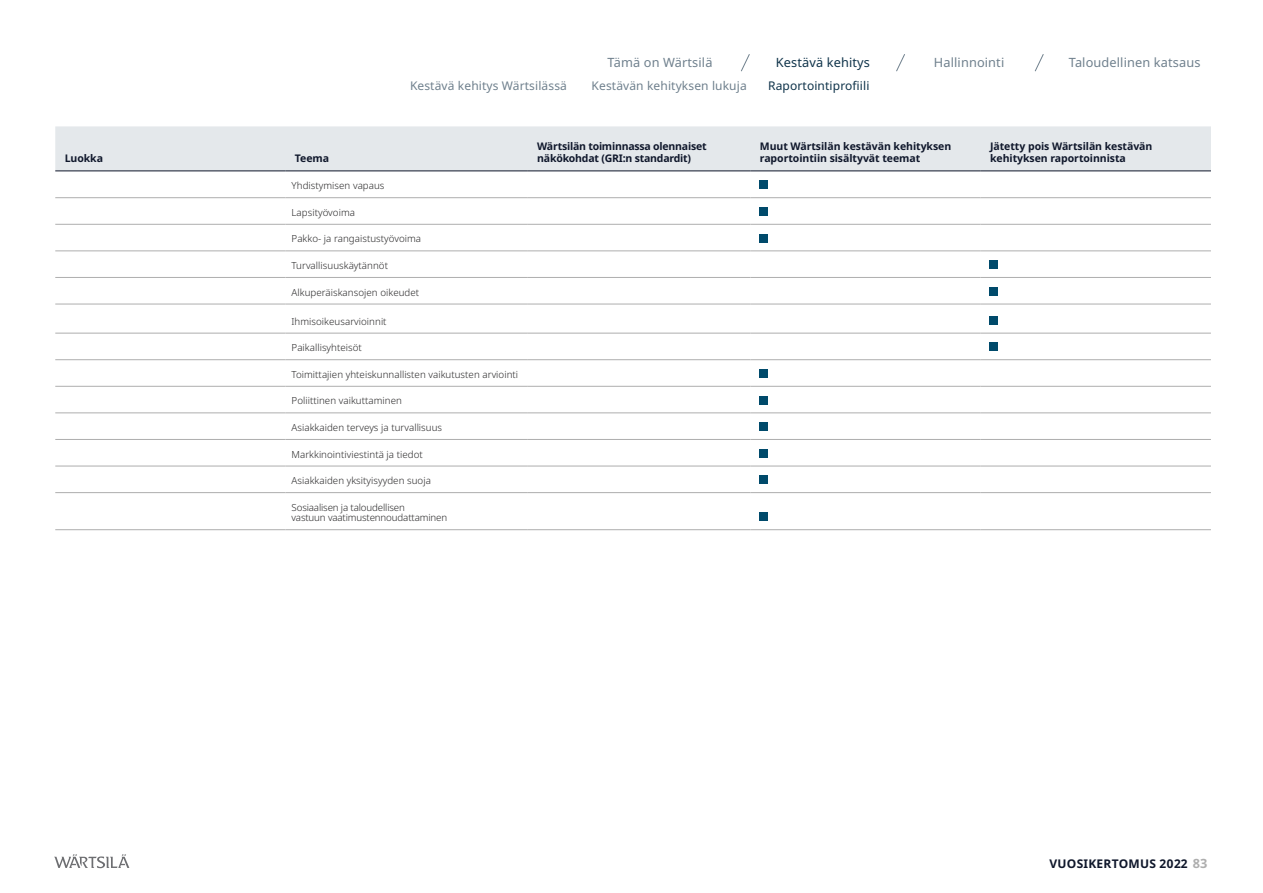
<style>
.page{position:relative;width:1263px;height:893px;background:#fff}
.page>*{position:absolute;margin:0;border:0;box-sizing:border-box;transform-origin:0 0}
.t1{font:12.75px "Noto Sans";letter-spacing:.01em;color:#6f808d}
.t2{font:12.75px "Noto Sans";letter-spacing:.01em;color:#0f334a}
.t3{font:12px "Noto Sans";letter-spacing:.01em;color:#6f808d}
.t4{font:700 12px "Noto Sans";letter-spacing:.02em;color:#0f172b}
.t5{font:12px "Noto Sans";letter-spacing:.01em;color:#0f334a}
.t6{font:700 10.5px/12px "Noto Sans";letter-spacing:-.005em;color:#0f172b}
.t7{font:300 9.75px "Noto Sans";letter-spacing:.005em;color:#292829}
.t8{font:300 9.75px/10.5px "Noto Sans";letter-spacing:-.015em;color:#292829}
.s1{font-size:12.75px;color:#aeaeae}
</style>
<div class="page">
<svg style="left:54px;top:854px;width:75px;height:14px"></svg>
<div style="left:55px;top:126px;width:1156px;height:45px;background:#e4e8eb"></div>
<hr style="left:55px;top:171px;width:231px;height:1px;background:#0f172b">
<hr style="left:286px;top:171px;width:242px;height:1px;background:#0f172b">
<hr style="left:528px;top:171px;width:222px;height:1px;background:#0f172b">
<hr style="left:750px;top:171px;width:231px;height:1px;background:#0f172b">
<hr style="left:981px;top:171px;width:230px;height:1px;background:#0f172b">
<hr style="left:55px;top:197px;width:231px;height:1px;background:#aeaeae">
<hr style="left:286px;top:197px;width:242px;height:1px;background:#aeaeae">
<hr style="left:528px;top:197px;width:222px;height:1px;background:#aeaeae">
<hr style="left:750px;top:197px;width:231px;height:1px;background:#aeaeae">
<hr style="left:981px;top:197px;width:230px;height:1px;background:#aeaeae">
<hr style="left:55px;top:224px;width:231px;height:1px;background:#aeaeae">
<hr style="left:286px;top:224px;width:242px;height:1px;background:#aeaeae">
<hr style="left:528px;top:224px;width:222px;height:1px;background:#aeaeae">
<hr style="left:750px;top:224px;width:231px;height:1px;background:#aeaeae">
<hr style="left:981px;top:224px;width:230px;height:1px;background:#aeaeae">
<hr style="left:55px;top:251px;width:231px;height:1px;background:#aeaeae">
<hr style="left:286px;top:251px;width:242px;height:1px;background:#aeaeae">
<hr style="left:528px;top:251px;width:222px;height:1px;background:#aeaeae">
<hr style="left:750px;top:251px;width:231px;height:1px;background:#aeaeae">
<hr style="left:981px;top:251px;width:230px;height:1px;background:#aeaeae">
<hr style="left:55px;top:277px;width:231px;height:1px;background:#aeaeae">
<hr style="left:286px;top:277px;width:242px;height:1px;background:#aeaeae">
<hr style="left:528px;top:277px;width:222px;height:1px;background:#aeaeae">
<hr style="left:750px;top:277px;width:231px;height:1px;background:#aeaeae">
<hr style="left:981px;top:277px;width:230px;height:1px;background:#aeaeae">
<hr style="left:55px;top:304px;width:231px;height:1px;background:#aeaeae">
<hr style="left:286px;top:304px;width:242px;height:1px;background:#aeaeae">
<hr style="left:528px;top:304px;width:222px;height:1px;background:#aeaeae">
<hr style="left:750px;top:304px;width:231px;height:1px;background:#aeaeae">
<hr style="left:981px;top:304px;width:230px;height:1px;background:#aeaeae">
<hr style="left:55px;top:333px;width:231px;height:1px;background:#aeaeae">
<hr style="left:286px;top:333px;width:242px;height:1px;background:#aeaeae">
<hr style="left:528px;top:333px;width:222px;height:1px;background:#aeaeae">
<hr style="left:750px;top:333px;width:231px;height:1px;background:#aeaeae">
<hr style="left:981px;top:333px;width:230px;height:1px;background:#aeaeae">
<hr style="left:55px;top:359px;width:231px;height:1px;background:#aeaeae">
<hr style="left:286px;top:359px;width:242px;height:1px;background:#aeaeae">
<hr style="left:528px;top:359px;width:222px;height:1px;background:#aeaeae">
<hr style="left:750px;top:359px;width:231px;height:1px;background:#aeaeae">
<hr style="left:981px;top:359px;width:230px;height:1px;background:#aeaeae">
<hr style="left:55px;top:386px;width:231px;height:1px;background:#aeaeae">
<hr style="left:286px;top:386px;width:242px;height:1px;background:#aeaeae">
<hr style="left:528px;top:386px;width:222px;height:1px;background:#aeaeae">
<hr style="left:750px;top:386px;width:231px;height:1px;background:#aeaeae">
<hr style="left:981px;top:386px;width:230px;height:1px;background:#aeaeae">
<hr style="left:55px;top:413px;width:231px;height:1px;background:#aeaeae">
<hr style="left:286px;top:413px;width:242px;height:1px;background:#aeaeae">
<hr style="left:528px;top:413px;width:222px;height:1px;background:#aeaeae">
<hr style="left:750px;top:413px;width:231px;height:1px;background:#aeaeae">
<hr style="left:981px;top:413px;width:230px;height:1px;background:#aeaeae">
<hr style="left:55px;top:439px;width:231px;height:1px;background:#aeaeae">
<hr style="left:286px;top:439px;width:242px;height:1px;background:#aeaeae">
<hr style="left:528px;top:439px;width:222px;height:1px;background:#aeaeae">
<hr style="left:750px;top:439px;width:231px;height:1px;background:#aeaeae">
<hr style="left:981px;top:439px;width:230px;height:1px;background:#aeaeae">
<hr style="left:55px;top:466px;width:231px;height:1px;background:#aeaeae">
<hr style="left:286px;top:466px;width:242px;height:1px;background:#aeaeae">
<hr style="left:528px;top:466px;width:222px;height:1px;background:#aeaeae">
<hr style="left:750px;top:466px;width:231px;height:1px;background:#aeaeae">
<hr style="left:981px;top:466px;width:230px;height:1px;background:#aeaeae">
<hr style="left:55px;top:492px;width:231px;height:1px;background:#aeaeae">
<hr style="left:286px;top:492px;width:242px;height:1px;background:#aeaeae">
<hr style="left:528px;top:492px;width:222px;height:1px;background:#aeaeae">
<hr style="left:750px;top:492px;width:231px;height:1px;background:#aeaeae">
<hr style="left:981px;top:492px;width:230px;height:1px;background:#aeaeae">
<hr style="left:55px;top:529px;width:231px;height:1px;background:#aeaeae">
<hr style="left:286px;top:529px;width:242px;height:1px;background:#aeaeae">
<hr style="left:528px;top:529px;width:222px;height:1px;background:#aeaeae">
<hr style="left:750px;top:529px;width:231px;height:1px;background:#aeaeae">
<hr style="left:981px;top:529px;width:230px;height:1px;background:#aeaeae">
<div style="left:759px;top:180px;width:9px;height:9px;background:#004a6b"></div>
<div style="left:759px;top:207px;width:9px;height:9px;background:#004a6b"></div>
<div style="left:759px;top:234px;width:9px;height:8px;background:#004a6b"></div>
<div style="left:989px;top:260px;width:9px;height:9px;background:#004a6b"></div>
<div style="left:989px;top:287px;width:9px;height:9px;background:#004a6b"></div>
<div style="left:989px;top:316px;width:9px;height:9px;background:#004a6b"></div>
<div style="left:989px;top:342px;width:9px;height:9px;background:#004a6b"></div>
<div style="left:759px;top:369px;width:9px;height:9px;background:#004a6b"></div>
<div style="left:759px;top:396px;width:9px;height:8px;background:#004a6b"></div>
<div style="left:759px;top:422px;width:9px;height:9px;background:#004a6b"></div>
<div style="left:759px;top:449px;width:9px;height:8px;background:#004a6b"></div>
<div style="left:759px;top:475px;width:9px;height:9px;background:#004a6b"></div>
<div style="left:759px;top:512px;width:9px;height:9px;background:#004a6b"></div>
<svg style="left:741px;top:54px;width:9px;height:18px"></svg>
<svg style="left:896px;top:54px;width:9px;height:18px"></svg>
<svg style="left:1034px;top:54px;width:10px;height:18px"></svg>
<h1 class="t1" style="left:608px;top:53px;width:106px">Tämä on Wärtsilä</h1>
<h1 class="t2" style="left:776px;top:53px;width:96px">Kestävä kehitys</h1>
<h1 class="t1" style="left:934px;top:53px;width:72px">Hallinnointi</h1>
<h1 class="t1" style="left:1069px;top:53px;width:133px">Taloudellinen katsaus</h1>
<p class="t6" style="left:65px;top:153px;width:40px">Luokka</p>
<p class="t6" style="left:295px;top:153px;width:36px">Teema</p>
<p class="t3" style="left:410px;top:77px;width:158px">Kestävä kehitys Wärtsilässä</p>
<p class="t3" style="left:592px;top:77px;width:157px">Kestävän kehityksen lukuja</p>
<p class="t5" style="left:768px;top:77px;width:103px">Raportointiprofiili</p>
<p class="t6" style="left:537px;top:141px;width:171px">Wärtsilän toiminnassa olennaiset näkökohdat (GRI:n standardit)</p>
<p class="t6" style="left:760px;top:141px;width:193px">Muut Wärtsilän kestävän kehityksen raportointiin sisältyvät teemat</p>
<p class="t6" style="left:990px;top:141px;width:164px">Jätetty pois Wärtsilän kestävän kehityksen raportoinnista</p>
<p class="t7" style="left:292px;top:179px;width:94px">Yhdistymisen vapaus</p>
<p class="t7" style="left:292px;top:205px;width:65px">Lapsityövoima</p>
<p class="t7" style="left:292px;top:232px;width:131px">Pakko- ja rangaistustyövoima</p>
<p class="t7" style="left:292px;top:259px;width:98px">Turvallisuuskäytännöt</p>
<p class="t7" style="left:292px;top:285px;width:129px">Alkuperäiskansojen oikeudet</p>
<p class="t7" style="left:292px;top:314px;width:97px">Ihmisoikeusarvioinnit</p>
<p class="t7" style="left:292px;top:341px;width:72px">Paikallisyhteisöt</p>
<p class="t7" style="left:292px;top:367px;width:228px">Toimittajien yhteiskunnallisten vaikutusten arviointi</p>
<p class="t7" style="left:292px;top:394px;width:112px">Poliittinen vaikuttaminen</p>
<p class="t7" style="left:292px;top:421px;width:152px">Asiakkaiden terveys ja turvallisuus</p>
<p class="t7" style="left:292px;top:447px;width:133px">Markkinointiviestintä ja tiedot</p>
<p class="t7" style="left:292px;top:474px;width:141px">Asiakkaiden yksityisyyden suoja</p>
<p class="t8" style="left:292px;top:502px;width:157px">Sosiaalisen ja taloudellisen<br>vastuun vaatimustennoudattaminen</p>
<p class="t4" style="left:1049px;top:855px;width:159px">VUOSIKERTOMUS 2022 <span class="s1">83</span></p>
</div>
